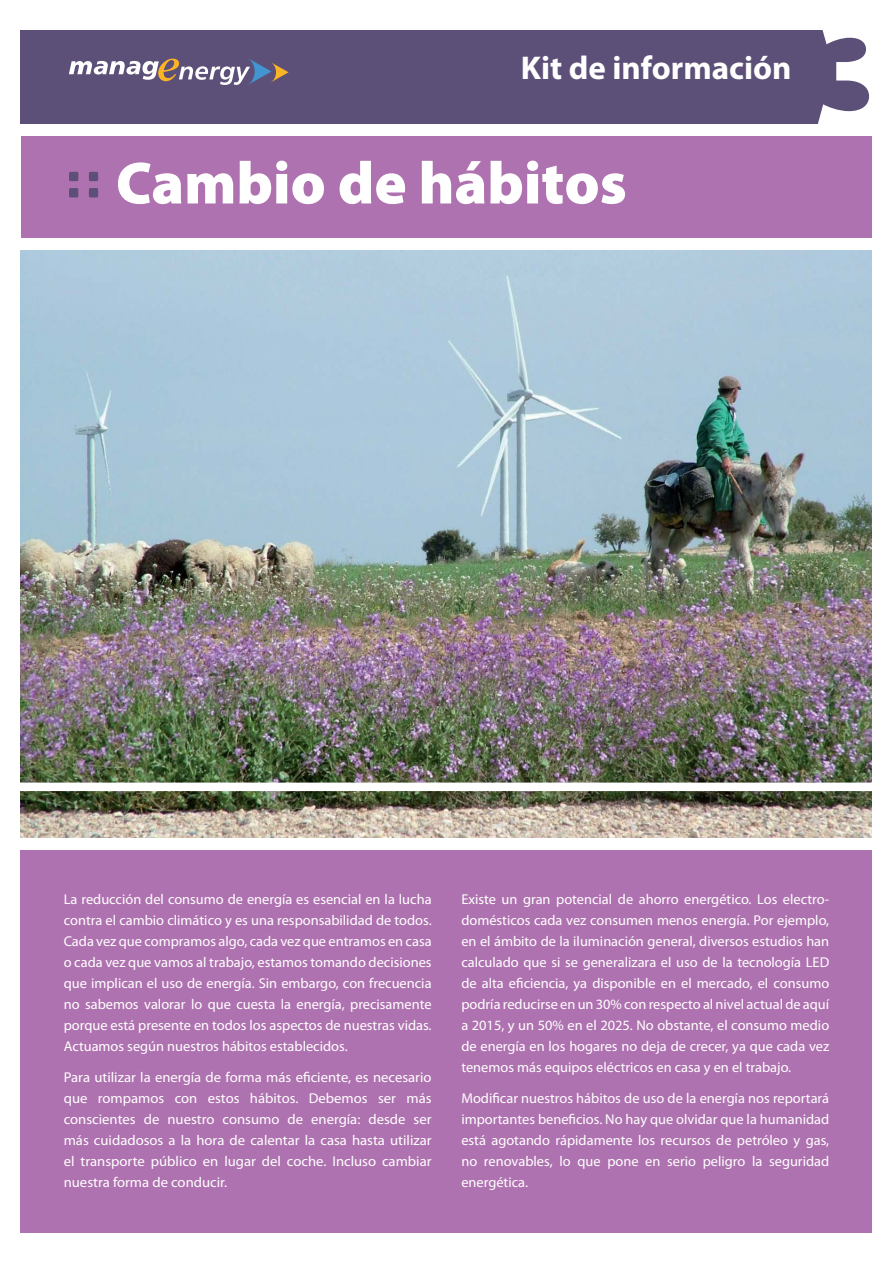
<style>
.page{position:relative;width:893px;height:1263px;background:#fff}
.page>*{position:absolute;margin:0;border:0;box-sizing:border-box;transform-origin:0 0}
.t1{font:700 169.95px "Myriad Pro";color:#fff}
.t2{font:900 60px "Myriad Pro";color:#fff}
.t3{font:700 33px "Myriad Pro";color:#fff}
.t4{font:14.25px/21px "Myriad Pro";color:#fff;text-align:justify}
.s1{font-family:"Fortis S Si";font-weight:400;color:#5d5078}
</style>
<div class="page">
<div style="left:21px;top:136px;width:851px;height:102px;background:#af72b0"></div>
<div style="left:21px;top:30px;width:851px;height:93px;background:#5d5078"></div>
<div style="left:21px;top:851px;width:851px;height:382px;background:#af72b0"></div>
<img style="left:21px;top:251px;width:851px;height:587px">
<svg style="left:69px;top:58px;width:220px;height:27px"></svg>
<div style="left:0;top:783px;width:893px;height:8px;background:#fff"></div>
<h3 class="t3" style="left:521px;top:55px;width:272px">Kit de información</h3>
<h2 class="t2" style="left:64px;top:161px;width:564px"><span class="s1">::</span> Cambio de hábitos</h2>
<h1 class="t1" style="left:811px;top:8px;width:96px">3</h1>
<p class="t4" style="left:64px;top:889px;width:369px">La reducción del consumo de energía es esencial en la lucha contra el cambio climático y es una responsabilidad de todos.<br>Cada vez que compramos algo, cada vez que entramos en casa o cada vez que vamos al trabajo, estamos tomando decisiones que implican el uso de energía. Sin embargo, con frecuencia no sabemos valorar lo que cuesta la energía, precisamente porque está presente en todos los aspectos de nuestras vidas.<br>Actuamos según nuestros hábitos establecidos.</p>
<p class="t4" style="left:64px;top:1068px;width:369px">Para utilizar la energía de forma más eficiente, es necesario que rompamos con estos hábitos. Debemos ser más conscientes de nuestro consumo de energía: desde ser más cuidadosos a la hora de calentar la casa hasta utilizar el transporte público en lugar del coche. Incluso cambiar nuestra forma de conducir.</p>
<p class="t4" style="left:461px;top:889px;width:369px">Existe un gran potencial de ahorro energético. Los electro&shy;domésticos cada vez consumen menos energía. Por ejemplo, en el ámbito de la iluminación general, diversos estudios han calculado que si se generalizara el uso de la tecnología LED de alta eficiencia, ya disponible en el mercado, el consumo podría reducirse en un 30% con respecto al nivel actual de aquí a 2015, y un 50% en el 2025. No obstante, el consumo medio de energía en los hogares no deja de crecer, ya que cada vez tenemos más equipos eléctricos en casa y en el trabajo.</p>
<p class="t4" style="left:461px;top:1089px;width:369px">Modificar nuestros hábitos de uso de la energía nos reportará importantes beneficios. No hay que olvidar que la humanidad está agotando rápidamente los recursos de petróleo y gas, no renovables, lo que pone en serio peligro la seguridad energética.</p>
</div>
